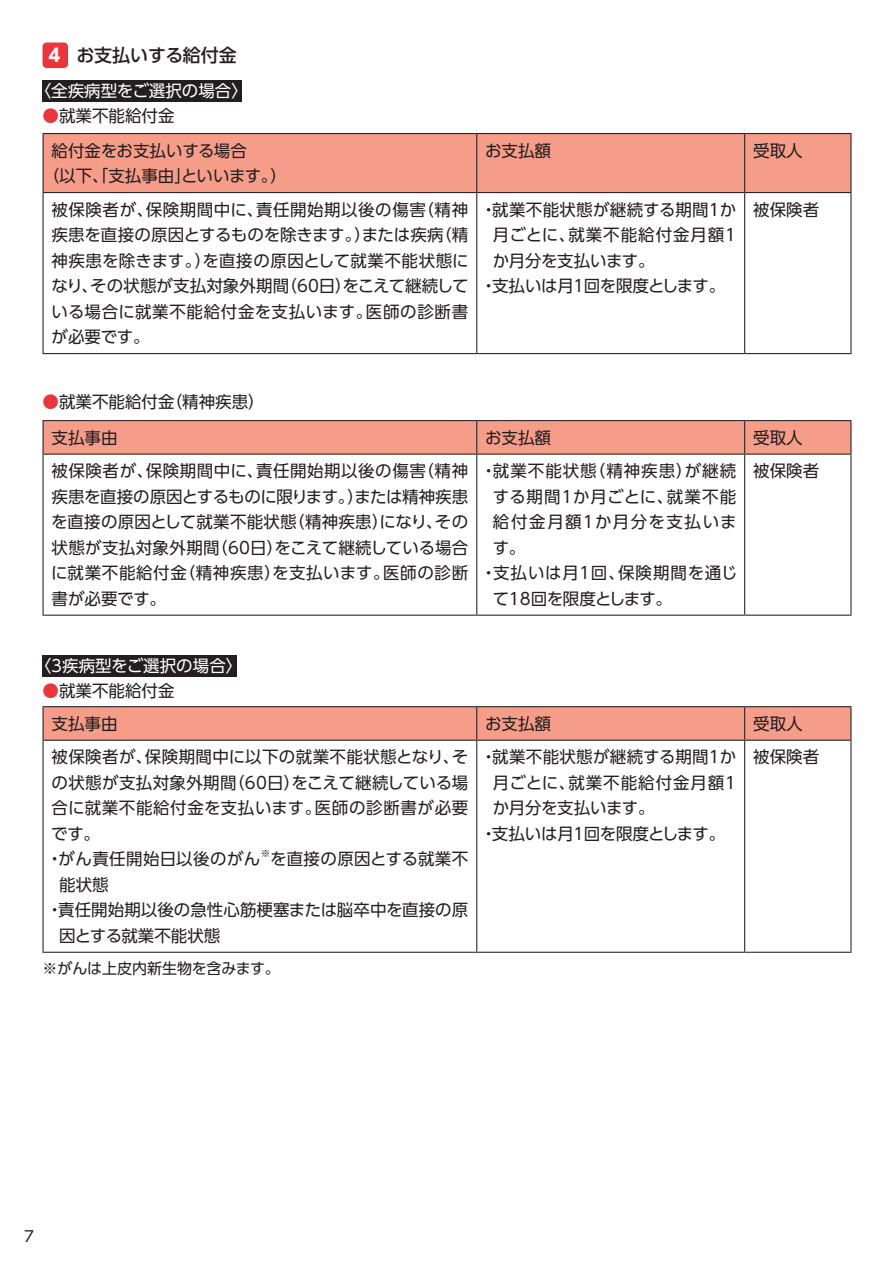
<style>
.page{position:relative;width:893px;height:1263px;background:#fff}
.page>*{position:absolute;margin:0;border:0;box-sizing:border-box;transform-origin:0 0}
.t1{font:500 18px "UD Shin Go Pro";letter-spacing:-.005em;color:#231f20}
.t2{font:16.5px/25.5px "UD Shin Go Pro";color:#231f20}
.t3{font:16.5px/25.5px "UD Shin Go Pro";letter-spacing:.025em;color:#231f20}
.t4{font:16.5px "UD Shin Go Pro";letter-spacing:.06em;color:#231f20}
.t5{font:16.5px "UD Shin Go Pro";letter-spacing:-.025em;color:#231f20}
.t6{font:16.5px "UD Shin Go Pro";letter-spacing:.02em;color:#231f20}
.t7{font:16.5px "UD Shin Go Pro";color:#fff}
.t8{font:16.5px "UD Shin Go Pro";letter-spacing:-.02em;color:#231f20}
.t9{font:16.5px "UD Shin Go Pro";letter-spacing:.045em;color:#231f20}
.t10{font:16.5px "UD Shin Go Pro";letter-spacing:.08em;color:#231f20}
.t11{font:15px "UD Shin Go Pro";color:#231f20}
.t12{font:9.6px "UD Shin Go Pro";color:#231f20}
.s1{font-weight:700;color:#fff}
.s2{color:#ee343b}
</style>
<div class="page">
<div style="left:42px;top:80px;width:200px;height:22px;background:#231f20"></div>
<div style="left:42px;top:655px;width:195px;height:21px;background:#231f20"></div>
<div style="left:44px;top:707px;width:806px;height:33px;background:#f69d8a"></div>
<hr style="left:43px;top:706px;width:434px;height:1px;background:#231f20">
<hr style="left:43px;top:707px;width:1px;height:33px;background:#231f20">
<hr style="left:477px;top:706px;width:268px;height:1px;background:#231f20">
<hr style="left:476px;top:707px;width:1px;height:33px;background:#231f20">
<hr style="left:745px;top:706px;width:106px;height:1px;background:#231f20">
<hr style="left:744px;top:707px;width:1px;height:33px;background:#231f20">
<hr style="left:850px;top:707px;width:1px;height:33px;background:#231f20">
<hr style="left:43px;top:740px;width:434px;height:1px;background:#231f20">
<hr style="left:43px;top:741px;width:1px;height:211px;background:#231f20">
<hr style="left:477px;top:740px;width:268px;height:1px;background:#231f20">
<hr style="left:476px;top:741px;width:1px;height:211px;background:#231f20">
<hr style="left:745px;top:740px;width:106px;height:1px;background:#231f20">
<hr style="left:744px;top:741px;width:1px;height:211px;background:#231f20">
<hr style="left:850px;top:741px;width:1px;height:211px;background:#231f20">
<hr style="left:43px;top:952px;width:434px;height:1px;background:#231f20">
<hr style="left:477px;top:952px;width:268px;height:1px;background:#231f20">
<hr style="left:745px;top:952px;width:106px;height:1px;background:#231f20">
<svg style="left:43px;top:43px;width:25px;height:25px"></svg>
<div style="left:44px;top:134px;width:806px;height:58px;background:#f69d8a"></div>
<hr style="left:43px;top:133px;width:434px;height:1px;background:#231f20">
<hr style="left:43px;top:134px;width:1px;height:58px;background:#231f20">
<hr style="left:477px;top:133px;width:268px;height:1px;background:#231f20">
<hr style="left:476px;top:134px;width:1px;height:58px;background:#231f20">
<hr style="left:745px;top:133px;width:106px;height:1px;background:#231f20">
<hr style="left:744px;top:134px;width:1px;height:58px;background:#231f20">
<hr style="left:850px;top:134px;width:1px;height:58px;background:#231f20">
<hr style="left:43px;top:192px;width:434px;height:1px;background:#231f20">
<hr style="left:43px;top:193px;width:1px;height:160px;background:#231f20">
<hr style="left:477px;top:192px;width:268px;height:1px;background:#231f20">
<hr style="left:476px;top:193px;width:1px;height:160px;background:#231f20">
<hr style="left:745px;top:192px;width:106px;height:1px;background:#231f20">
<hr style="left:744px;top:193px;width:1px;height:160px;background:#231f20">
<hr style="left:850px;top:193px;width:1px;height:160px;background:#231f20">
<hr style="left:43px;top:353px;width:434px;height:1px;background:#231f20">
<hr style="left:477px;top:353px;width:268px;height:1px;background:#231f20">
<hr style="left:745px;top:353px;width:106px;height:1px;background:#231f20">
<div style="left:44px;top:421px;width:806px;height:33px;background:#f69d8a"></div>
<hr style="left:43px;top:420px;width:434px;height:1px;background:#231f20">
<hr style="left:43px;top:421px;width:1px;height:33px;background:#231f20">
<hr style="left:477px;top:420px;width:268px;height:1px;background:#231f20">
<hr style="left:476px;top:421px;width:1px;height:33px;background:#231f20">
<hr style="left:745px;top:420px;width:106px;height:1px;background:#231f20">
<hr style="left:744px;top:421px;width:1px;height:33px;background:#231f20">
<hr style="left:850px;top:421px;width:1px;height:33px;background:#231f20">
<hr style="left:43px;top:454px;width:434px;height:1px;background:#231f20">
<hr style="left:43px;top:455px;width:1px;height:160px;background:#231f20">
<hr style="left:477px;top:454px;width:268px;height:1px;background:#231f20">
<hr style="left:476px;top:455px;width:1px;height:160px;background:#231f20">
<hr style="left:745px;top:454px;width:106px;height:1px;background:#231f20">
<hr style="left:744px;top:455px;width:1px;height:160px;background:#231f20">
<hr style="left:850px;top:455px;width:1px;height:160px;background:#231f20">
<hr style="left:43px;top:615px;width:434px;height:1px;background:#231f20">
<hr style="left:477px;top:615px;width:268px;height:1px;background:#231f20">
<hr style="left:745px;top:615px;width:106px;height:1px;background:#231f20">
<p class="t1" style="left:49px;top:41px;width:190px"><span class="s1">4</span> お支払いする給付金</p>
<p class="t7" style="left:35px;top:77px;width:215px">〈全疾病型をご選択の場合〉</p>
<p class="t2" style="left:43px;top:103px;width:133px"><span class="s2">●</span>就業不能給付金</p>
<p class="t2" style="left:43px;top:137px;width:246px;text-indent:9px">給付金をお支払いする場合<br>（以下、「支払事由」といいます。）</p>
<p class="t2" style="left:485px;top:137px;width:67px">お支払額</p>
<p class="t2" style="left:753px;top:137px;width:51px">受取人</p>
<p class="t2" style="left:51px;top:196px;width:419px;text-align:justify">被保険者が、保険期間中に、責任開始期以後の傷害（精神疾患を直接の原因とするものを除きます。）または疾病（精神疾患を除きます。）を直接の原因として就業不能状態になり、その状態が支払対象外期間（60日）をこえて継続している場合に就業不能給付金を支払います。医師の診断書が必要です。</p>
<p class="t6" style="left:480px;top:196px;width:257px">・就業不能状態が継続する期間1か</p>
<p class="t2" style="left:753px;top:196px;width:67px">被保険者</p>
<p class="t4" style="left:493px;top:221px;width:245px">月ごとに、就業不能給付金月額1</p>
<p class="t8" style="left:493px;top:247px;width:163px">か月分を支払います。</p>
<p class="t5" style="left:480px;top:272px;width:246px">・支払いは月１回を限度とします。</p>
<p class="t2" style="left:52px;top:384px;width:215px;line-height:35.2px;text-indent:-9px"><span class="s2">●</span>就業不能給付金（精神疾患）支払事由</p>
<p class="t2" style="left:485px;top:424px;width:67px">お支払額</p>
<p class="t2" style="left:753px;top:424px;width:51px">受取人</p>
<p class="t2" style="left:51px;top:458px;width:419px;text-align:justify">被保険者が、保険期間中に、責任開始期以後の傷害（精神疾患を直接の原因とするものに限ります。）または精神疾患を直接の原因として就業不能状態（精神疾患）になり、その状態が支払対象外期間（60日）をこえて継続している場合に就業不能給付金（精神疾患）を支払います。医師の診断書が必要です。</p>
<p class="t4" style="left:480px;top:457px;width:257px">・就業不能状態（精神疾患）が継続</p>
<p class="t3" style="left:493px;top:483px;width:245px">する期間１か月ごとに、就業不能</p>
<p class="t10" style="left:493px;top:508px;width:245px">給付金月額１か月分を支払いま</p>
<p class="t2" style="left:493px;top:534px;width:34px">す。</p>
<p class="t9" style="left:480px;top:559px;width:258px">・支払いは月１回、保険期間を通じ</p>
<p class="t5" style="left:493px;top:585px;width:181px">て18回を限度とします。</p>
<p class="t2" style="left:753px;top:458px;width:67px">被保険者</p>
<p class="t7" style="left:35px;top:652px;width:209px">〈3疾病型をご選択の場合〉</p>
<p class="t2" style="left:52px;top:674px;width:124px;line-height:32.7px;text-indent:-9px"><span class="s2">●</span>就業不能給付金支払事由</p>
<p class="t3" style="left:47px;top:744px;width:423px">被保険者が、保険期間中に以下の就業不能状態となり、その状態が支払対象外期間（60日）をこえて継続している場合に就業不能給付金を支払います。医師の診断書が必要です。<br>・がん責任開始日以後のがん</p>
<p class="t12" style="left:261px;top:846px;width:11px">※</p>
<p class="t3" style="left:270px;top:846px;width:200px">を直接の原因とする就業不</p>
<p class="t2" style="left:59px;top:871px;width:51px">能状態</p>
<p class="t2" style="left:47px;top:897px;width:423px">・責任開始期以後の急性心筋梗塞または脳卒中を直接の原</p>
<p class="t2" style="left:59px;top:922px;width:163px">因とする就業不能状態</p>
<p class="t11" style="left:43px;top:956px;width:239px">※がんは上皮内新生物を含みます。</p>
<p class="t2" style="left:485px;top:710px;width:67px">お支払額</p>
<p class="t2" style="left:753px;top:710px;width:51px">受取人</p>
<p class="t6" style="left:480px;top:744px;width:257px">・就業不能状態が継続する期間1か</p>
<p class="t4" style="left:493px;top:769px;width:245px">月ごとに、就業不能給付金月額1</p>
<p class="t8" style="left:493px;top:794px;width:163px">か月分を支払います。</p>
<p class="t5" style="left:480px;top:820px;width:246px">・支払いは月１回を限度とします。</p>
<p class="t2" style="left:753px;top:744px;width:67px">被保険者</p>
<p class="t11" style="left:24px;top:1224px;width:11px">7</p>
</div>
